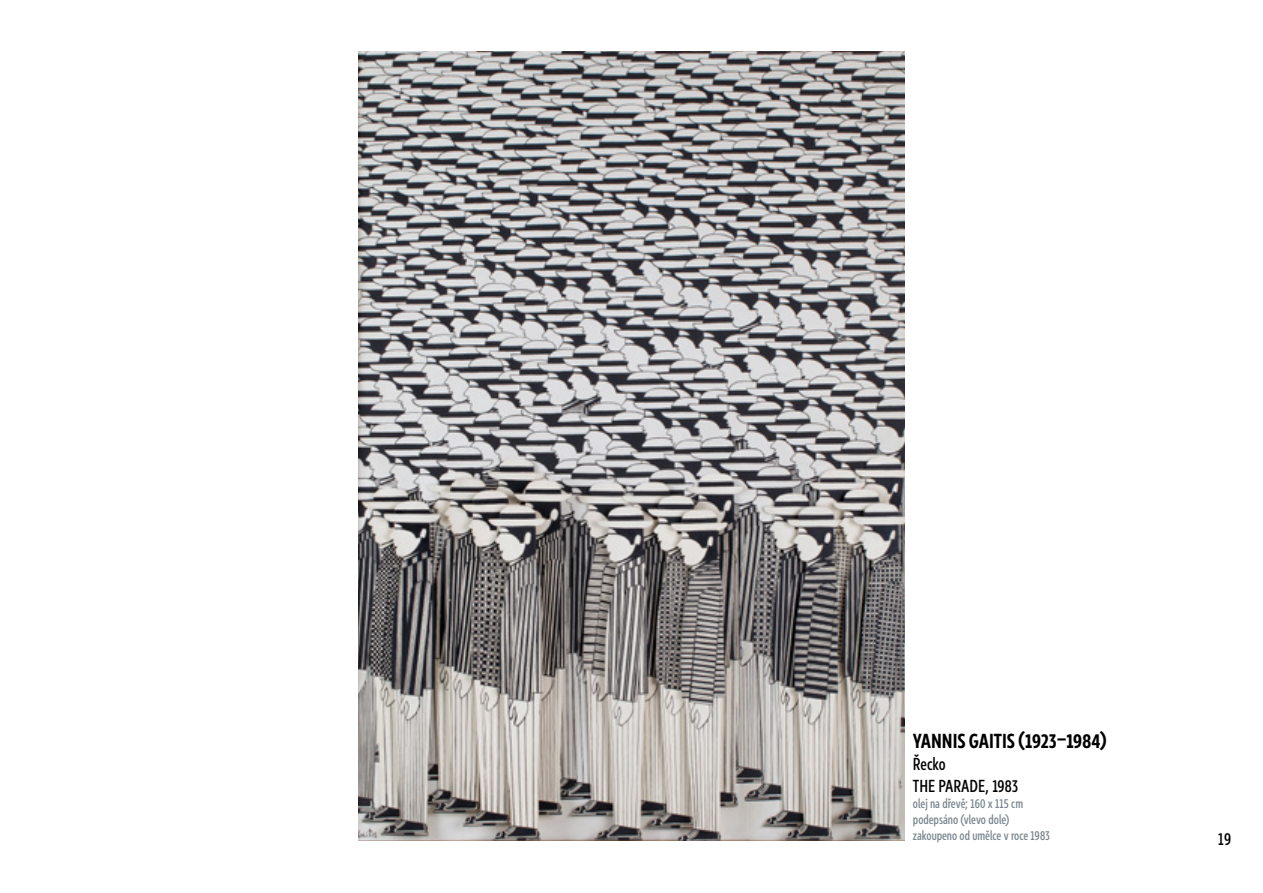
<style>
.page{position:relative;width:1263px;height:893px;background:#fff}
.page>*{position:absolute;margin:0;border:0;box-sizing:border-box;transform-origin:0 0}
.t1{font:700 21px "Europea Narrow";color:#000}
.t2{font:500 18px/21.6px "Europea Narrow";color:#000}
.t3{font:500 13.5px/16.2px "Europea Narrow";color:#7a868e}
</style>
<div class="page">
<img style="left:359px;top:51px;width:545px;height:789px">
<h1 class="t1" style="left:913px;top:725px;width:195px">YANNIS GAITIS (1923–1984)</h1>
<h2 class="t2" style="left:913px;top:752px;width:107px">Řecko<br>THE PARADE, 1983</h2>
<p class="t3" style="left:913px;top:794px;width:139px">olej na dřevě; 160 x 115 cm podepsáno (vlevo dole) zakoupeno od umělce v roce 1983</p>
<h2 class="t2" style="left:1218px;top:826px;width:15px">19</h2>
</div>
